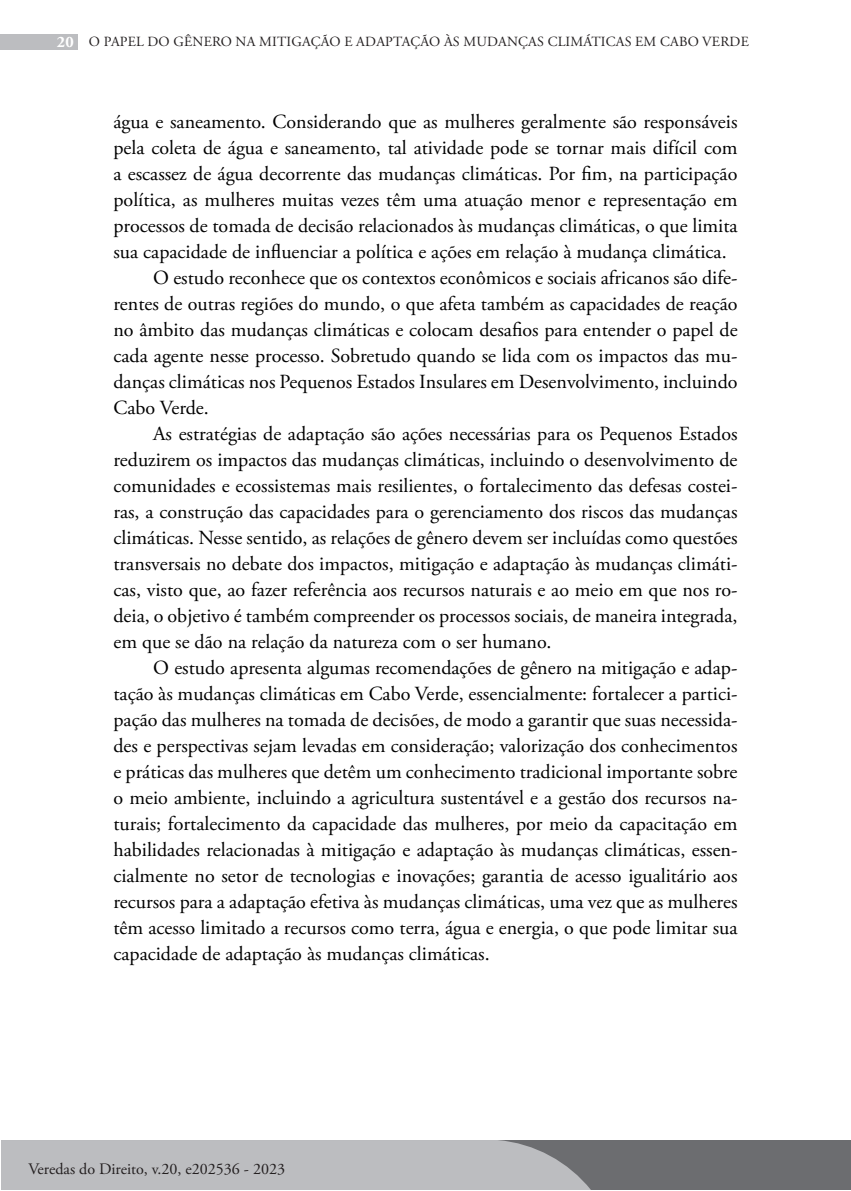
<style>
.page{position:relative;width:851px;height:1191px;background:#fff}
.page>*{position:absolute;margin:0;border:0;box-sizing:border-box;transform-origin:0 0}
.t1{font:20px "Adobe Garamond Pro";color:#000001}
.t2{font:16px "Adobe Garamond Pro";color:#231f20}
.t3{font:14px "Adobe Garamond Pro";letter-spacing:.015em;color:#231f20}
.s1{font-weight:700;font-size:16px;color:#fff}
</style>
<div class="page">
<div style="left:1px;top:1140px;width:849px;height:50px;background:#6c6d70"></div>
<div style="left:0;top:34px;width:77px;height:16px;background:#bcbdc0"></div>
<div style="left:1px;top:1140px;width:590px;height:50px;background:#bcbdc0"></div>
<p class="t3" style="left:57px;top:34px;width:693px"><span class="s1">20</span> O PAPEL DO GÊNERO NA MITIGAÇÃO E ADAPTAÇÃO ÀS MUDANÇAS CLIMÁTICAS EM CABO VERDE</p>
<p class="t1" style="left:113px;top:110px;width:625px">água e saneamento. Considerando que as mulheres geralmente são responsáveis</p>
<p class="t1" style="left:113px;top:136px;width:625px">pela coleta de água e saneamento, tal atividade pode se tornar mais difícil com</p>
<p class="t1" style="left:113px;top:162px;width:625px">a escassez de água decorrente das mudanças climáticas. Por fim, na participação</p>
<p class="t1" style="left:113px;top:188px;width:625px">política, as mulheres muitas vezes têm uma atuação menor e representação em</p>
<p class="t1" style="left:113px;top:214px;width:625px">processos de tomada de decisão relacionados às mudanças climáticas, o que limita</p>
<p class="t1" style="left:113px;top:240px;width:614px">sua capacidade de influenciar a política e ações em relação à mudança climática.</p>
<p class="t1" style="left:153px;top:266px;width:585px">O estudo reconhece que os contextos econômicos e sociais africanos são dife-</p>
<p class="t1" style="left:113px;top:292px;width:625px">rentes de outras regiões do mundo, o que afeta também as capacidades de reação</p>
<p class="t1" style="left:113px;top:318px;width:625px">no âmbito das mudanças climáticas e colocam desafios para entender o papel de</p>
<p class="t1" style="left:113px;top:344px;width:625px">cada agente nesse processo. Sobretudo quando se lida com os impactos das mu-</p>
<p class="t1" style="left:113px;top:370px;width:625px">danças climáticas nos Pequenos Estados Insulares em Desenvolvimento, incluindo</p>
<p class="t1" style="left:113px;top:396px;width:97px">Cabo Verde.</p>
<p class="t1" style="left:153px;top:422px;width:585px">As estratégias de adaptação são ações necessárias para os Pequenos Estados</p>
<p class="t1" style="left:113px;top:448px;width:625px">reduzirem os impactos das mudanças climáticas, incluindo o desenvolvimento de</p>
<p class="t1" style="left:113px;top:474px;width:625px">comunidades e ecossistemas mais resilientes, o fortalecimento das defesas costei-</p>
<p class="t1" style="left:113px;top:500px;width:625px">ras, a construção das capacidades para o gerenciamento dos riscos das mudanças</p>
<p class="t1" style="left:113px;top:526px;width:625px">climáticas. Nesse sentido, as relações de gênero devem ser incluídas como questões</p>
<p class="t1" style="left:113px;top:552px;width:625px">transversais no debate dos impactos, mitigação e adaptação às mudanças climáti-</p>
<p class="t1" style="left:113px;top:578px;width:625px">cas, visto que, ao fazer referência aos recursos naturais e ao meio em que nos ro-</p>
<p class="t1" style="left:113px;top:604px;width:625px">deia, o objetivo é também compreender os processos sociais, de maneira integrada,</p>
<p class="t1" style="left:113px;top:630px;width:439px">em que se dão na relação da natureza com o ser humano.</p>
<p class="t1" style="left:153px;top:656px;width:585px">O estudo apresenta algumas recomendações de gênero na mitigação e adap-</p>
<p class="t1" style="left:113px;top:682px;width:625px">tação às mudanças climáticas em Cabo Verde, essencialmente: fortalecer a partici-</p>
<p class="t1" style="left:113px;top:708px;width:625px">pação das mulheres na tomada de decisões, de modo a garantir que suas necessida-</p>
<p class="t1" style="left:113px;top:734px;width:625px">des e perspectivas sejam levadas em consideração; valorização dos conhecimentos</p>
<p class="t1" style="left:113px;top:760px;width:625px">e práticas das mulheres que detêm um conhecimento tradicional importante sobre</p>
<p class="t1" style="left:113px;top:786px;width:625px">o meio ambiente, incluindo a agricultura sustentável e a gestão dos recursos na-</p>
<p class="t1" style="left:113px;top:812px;width:625px">turais; fortalecimento da capacidade das mulheres, por meio da capacitação em</p>
<p class="t1" style="left:113px;top:838px;width:625px">habilidades relacionadas à mitigação e adaptação às mudanças climáticas, essen-</p>
<p class="t1" style="left:113px;top:864px;width:625px">cialmente no setor de tecnologias e inovações; garantia de acesso igualitário aos</p>
<p class="t1" style="left:113px;top:890px;width:625px">recursos para a adaptação efetiva às mudanças climáticas, uma vez que as mulheres</p>
<p class="t1" style="left:113px;top:916px;width:625px">têm acesso limitado a recursos como terra, água e energia, o que pode limitar sua</p>
<p class="t1" style="left:113px;top:942px;width:377px">capacidade de adaptação às mudanças climáticas.</p>
<p class="t2" style="left:28px;top:1159px;width:258px">Veredas do Direito, v.20, e202536 - 2023</p>
</div>
